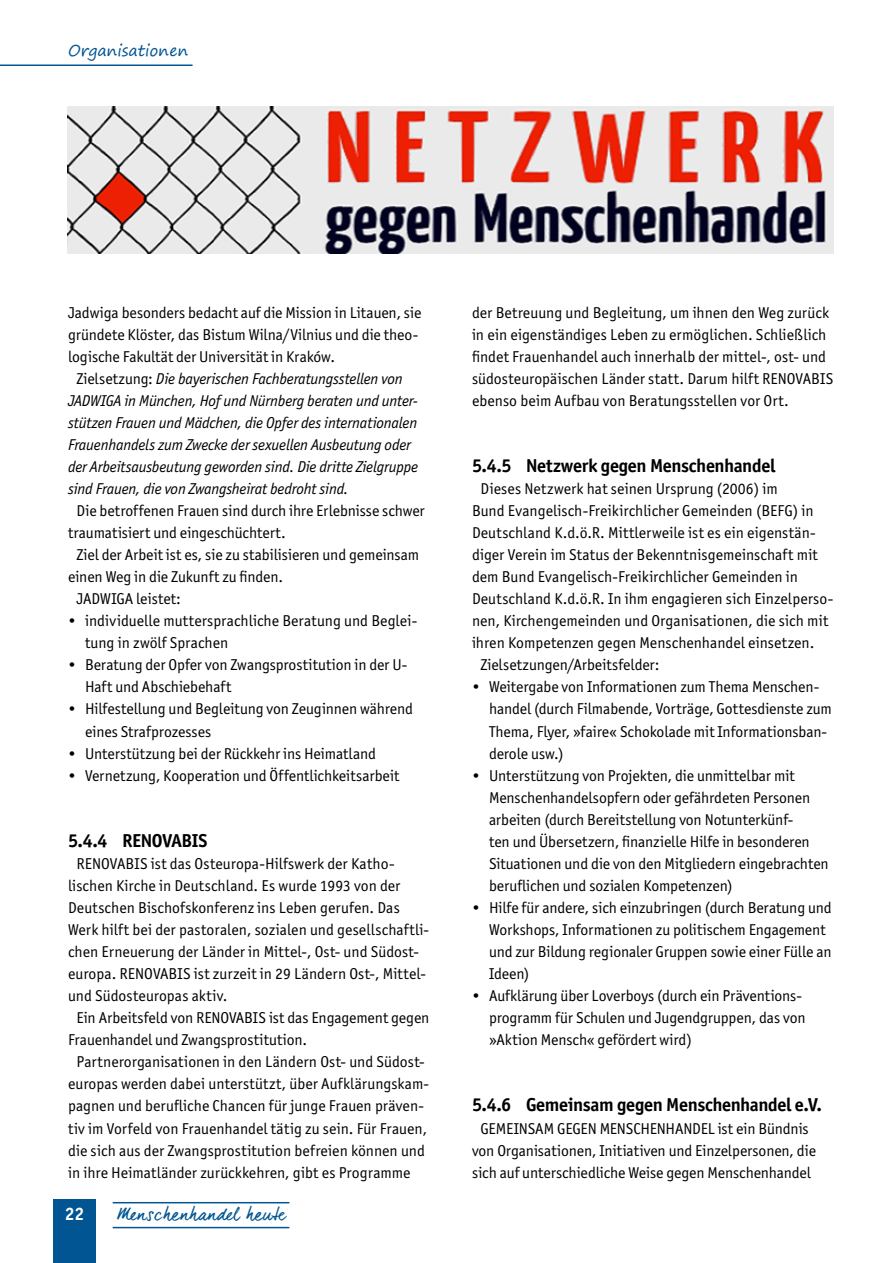
<style>
.page{position:relative;width:893px;height:1263px;background:#fff}
.page>*{position:absolute;margin:0;border:0;box-sizing:border-box;transform-origin:0 0}
.t1{font:700 18.75px "Officina Sans ITC Std";letter-spacing:-.02em;color:#000}
.t2{font:18px "dear Joe 6";color:#005592}
.t3{font:700 18px "Officina Sans ITC Std";color:#fff}
.t4{font:15.75px/22px "Officina Sans ITC Std";color:#000}
.t5{font:italic 15.75px "Officina Sans ITC Std";letter-spacing:-.01em;color:#000}
.t6{font:15.75px "Segoe Print";color:#005592}
.s1{font-style:normal}
</style>
<div class="page">
<div style="left:53px;top:1199px;width:43px;height:64px;background:#005592"></div>
<hr style="left:113px;top:1202px;width:176px;height:1px;background:#005592">
<hr style="left:113px;top:1227px;width:176px;height:1px;background:#005592">
<img style="left:68px;top:106px;width:766px;height:148px">
<hr style="left:0;top:65px;width:193px;height:1px;background:#005592">
<p class="t6" style="left:68px;top:36px;width:122px">Organisationen</p>
<p class="t4" style="left:68px;top:301px;width:355px">Jadwiga besonders bedacht auf die Mission in Litauen, sie</p>
<p class="t4" style="left:68px;top:323px;width:352px">gründete Klöster, das Bistum Wilna/Vilnius und die theo-</p>
<p class="t4" style="left:68px;top:345px;width:268px">logische Fakultät der Universität in Kraków.</p>
<p class="t5" style="left:77px;top:370px;width:328px"><span class="s1">Zielsetzung:</span> Die bayerischen Fachberatungsstellen von</p>
<p class="t5" style="left:68px;top:392px;width:351px">JADWIGA in München, Hof und Nürnberg beraten und unter-</p>
<p class="t5" style="left:68px;top:414px;width:351px">stützen Frauen und Mädchen, die Opfer des internationalen</p>
<p class="t5" style="left:68px;top:436px;width:344px">Frauenhandels zum Zwecke der sexuellen Ausbeutung oder</p>
<p class="t5" style="left:68px;top:458px;width:352px">der Arbeitsausbeutung geworden sind. Die dritte Zielgruppe</p>
<p class="t5" style="left:68px;top:480px;width:282px">sind Frauen, die von Zwangsheirat bedroht sind.</p>
<p class="t4" style="left:77px;top:500px;width:350px">Die betroffenen Frauen sind durch ihre Erlebnisse schwer</p>
<p class="t4" style="left:68px;top:522px;width:219px">traumatisiert und eingeschüchtert.</p>
<p class="t4" style="left:77px;top:544px;width:344px">Ziel der Arbeit ist es, sie zu stabilisieren und gemeinsam</p>
<p class="t4" style="left:68px;top:566px;width:217px">einen Weg in die Zukunft zu finden.</p>
<p class="t4" style="left:77px;top:588px;width:106px">JADWIGA leistet:</p>
<p class="t4" style="left:85px;top:610px;width:334px;text-indent:-17px">• individuelle muttersprachliche Beratung und Beglei&shy;tung in zwölf Sprachen</p>
<p class="t4" style="left:85px;top:654px;width:324px;text-indent:-17px">• Beratung der Opfer von Zwangsprostitution in der U-<br>Haft und Abschiebehaft</p>
<p class="t4" style="left:85px;top:698px;width:330px;text-indent:-17px">• Hilfestellung und Begleitung von Zeuginnen während eines Strafprozesses</p>
<p class="t4" style="left:68px;top:742px;width:310px">• Unterstützung bei der Rückkehr ins Heimatland</p>
<p class="t4" style="left:68px;top:764px;width:333px">• Vernetzung, Kooperation und Öffentlichkeitsarbeit</p>
<p class="t1" style="left:68px;top:829px;width:141px">5.4.4 RENOVABIS</p>
<p class="t4" style="left:77px;top:852px;width:320px">RENOVABIS ist das Osteuropa-Hilfswerk der Katho-</p>
<p class="t4" style="left:68px;top:874px;width:334px">lischen Kirche in Deutschland. Es wurde 1993 von der</p>
<p class="t4" style="left:68px;top:896px;width:333px">Deutschen Bischofskonferenz ins Leben gerufen. Das</p>
<p class="t4" style="left:68px;top:918px;width:363px">Werk hilft bei der pastoralen, sozialen und gesellschaftli-</p>
<p class="t4" style="left:68px;top:941px;width:352px">chen Erneuerung der Länder in Mittel-, Ost- und Südost-</p>
<p class="t4" style="left:68px;top:963px;width:360px">europa. RENOVABIS ist zurzeit in 29 Ländern Ost-, Mittel-</p>
<p class="t4" style="left:68px;top:985px;width:161px">und Südosteuropas aktiv.</p>
<p class="t4" style="left:77px;top:1007px;width:354px">Ein Arbeitsfeld von RENOVABIS ist das Engagement gegen</p>
<p class="t4" style="left:68px;top:1029px;width:240px">Frauenhandel und Zwangsprostitution.</p>
<p class="t4" style="left:77px;top:1051px;width:350px">Partnerorganisationen in den Ländern Ost- und Südost-</p>
<p class="t4" style="left:68px;top:1073px;width:363px">europas werden dabei unterstützt, über Aufklärungskam-</p>
<p class="t4" style="left:68px;top:1095px;width:357px">pagnen und berufliche Chancen für junge Frauen präven-</p>
<p class="t4" style="left:68px;top:1117px;width:361px">tiv im Vorfeld von Frauenhandel tätig zu sein. Für Frauen,</p>
<p class="t4" style="left:68px;top:1139px;width:358px">die sich aus der Zwangsprostitution befreien können und</p>
<p class="t4" style="left:68px;top:1161px;width:344px">in ihre Heimatländer zurückkehren, gibt es Programme</p>
<p class="t3" style="left:65px;top:1203px;width:21px">22</p>
<p class="t2" style="left:117px;top:1204px;width:172px">Menschenhandel heute</p>
<p class="t4" style="left:472px;top:301px;width:363px">der Betreuung und Begleitung, um ihnen den Weg zurück in ein eigenständiges Leben zu ermöglichen. Schließlich findet Frauenhandel auch innerhalb der mittel-, ost- und südosteuropäischen Länder statt. Darum hilft RENOVABIS ebenso beim Aufbau von Beratungsstellen vor Ort.</p>
<p class="t1" style="left:472px;top:454px;width:305px">5.4.5 Netzwerk gegen Menschenhandel</p>
<p class="t4" style="left:480px;top:477px;width:299px">Dieses Netzwerk hat seinen Ursprung (2006) im</p>
<p class="t4" style="left:472px;top:500px;width:343px">Bund Evangelisch-Freikirchlicher Gemeinden (BEFG) in</p>
<p class="t4" style="left:472px;top:522px;width:345px">Deutschland K.d.ö.R. Mittlerweile ist es ein eigenstän-</p>
<p class="t4" style="left:472px;top:544px;width:347px">diger Verein im Status der Bekenntnisgemeinschaft mit</p>
<p class="t4" style="left:472px;top:566px;width:327px">dem Bund Evangelisch-Freikirchlicher Gemeinden in</p>
<p class="t4" style="left:472px;top:588px;width:363px">Deutschland K.d.ö.R. In ihm engagieren sich Einzelperso-</p>
<p class="t4" style="left:472px;top:610px;width:358px">nen, Kirchengemeinden und Organisationen, die sich mit</p>
<p class="t4" style="left:472px;top:632px;width:344px">ihren Kompetenzen gegen Menschenhandel einsetzen.</p>
<p class="t4" style="left:480px;top:654px;width:180px">Zielsetzungen/Arbeitsfelder:</p>
<p class="t4" style="left:489px;top:676px;width:344px;text-indent:-17px">• Weitergabe von Informationen zum Thema Menschen&shy;handel (durch Filmabende, Vorträge, Gottesdienste zum Thema, Flyer, »faire« Schokolade mit Informationsban&shy;derole usw.)</p>
<p class="t4" style="left:489px;top:764px;width:341px;text-indent:-17px">• Unterstützung von Projekten, die unmittelbar mit Menschenhandelsopfern oder gefährdeten Personen arbeiten (durch Bereitstellung von Notunterkünf-<br>ten und Übersetzern, finanzielle Hilfe in besonderen Situationen und die von den Mitgliedern eingebrachten beruflichen und sozialen Kompetenzen)</p>
<p class="t4" style="left:489px;top:896px;width:344px;text-indent:-17px">• Hilfe für andere, sich einzubringen (durch Beratung und Workshops, Informationen zu politischem Engagement und zur Bildung regionaler Gruppen sowie einer Fülle an Ideen)</p>
<p class="t4" style="left:489px;top:985px;width:318px;text-indent:-17px">• Aufklärung über Loverboys (durch ein Präventions&shy;programm für Schulen und Jugendgruppen, das von »Aktion Mensch« gefördert wird)</p>
<p class="t1" style="left:472px;top:1093px;width:352px">5.4.6 Gemeinsam gegen Menschenhandel e.V.</p>
<p class="t4" style="left:472px;top:1117px;width:345px;text-align:center">GEMEINSAM GEGEN MENSCHENHANDEL ist ein Bündnis von Organisationen, Initiativen und Einzelpersonen, die sich auf unterschiedliche Weise gegen Menschenhandel</p>
</div>
